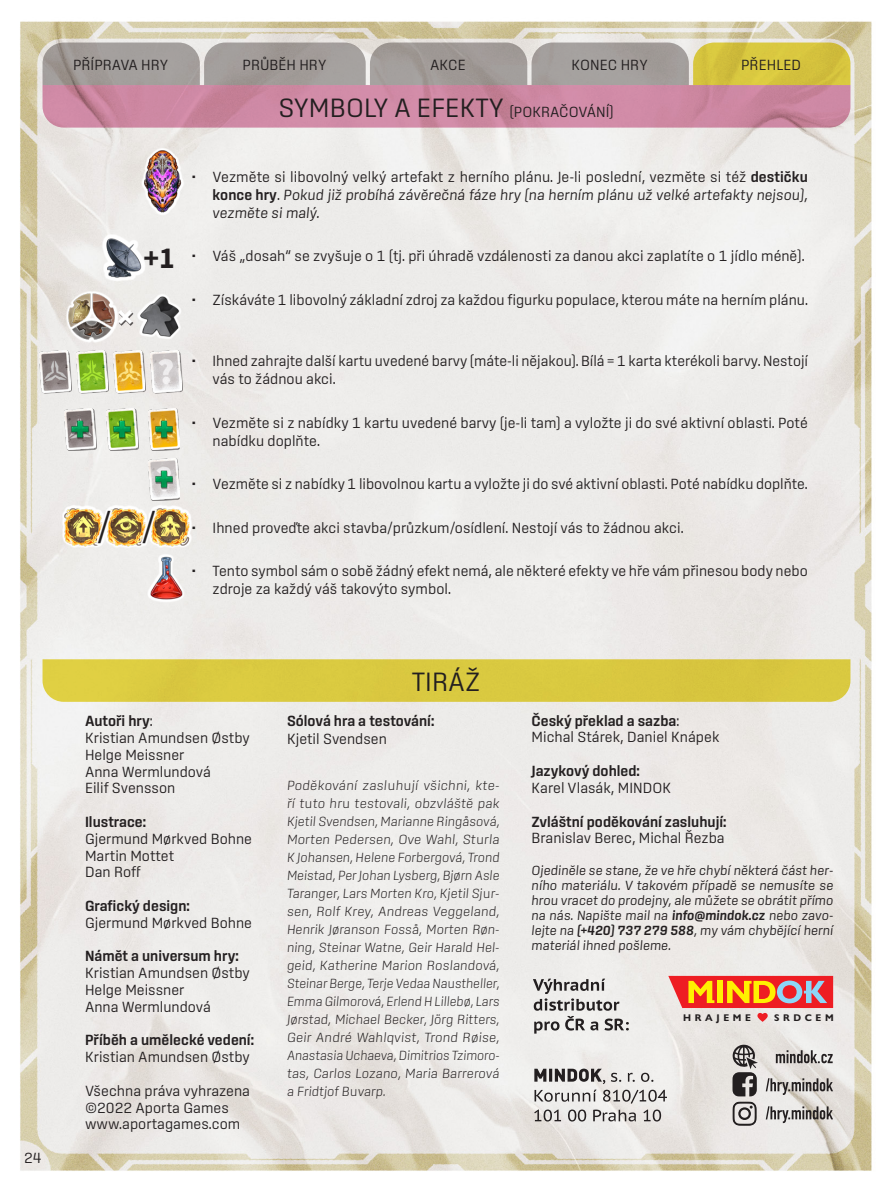
<style>
.page{position:relative;width:893px;height:1191px;background:#fff}
.page>*{position:absolute;margin:0;border:0;box-sizing:border-box;transform-origin:0 0}
.t1{font:300 38.7px "Sinter";color:#231f20}
.t2{font:34.05px "Modesto Poster";color:#fff}
.t3{font:700 29.7px "Source Sans Pro";color:#231f20}
.t4{font:300 27px "Sinter";color:#231f20}
.t5{font:300 15px/16.8px "Sinter";color:#231f20}
.t6{font:italic 300 15px/18px "Sinter";color:#231f20;text-align:justify}
.t7{font:600 15px "Sinter";color:#231f20}
.t8{font:italic 200 13.5px/18px "Sinter";color:#231f20;text-align:justify}
.t9{font:italic 300 13.5px/15px "Sinter";color:#231f20;text-align:justify}
.t10{font:700 9.75px "Gill Sans Nova";letter-spacing:.37em;color:#231f20}
.s1{font-size:15px}
.s2{font-style:normal}
.s3{font-weight:600;font-style:normal}
.s4{font-weight:600}
</style>
<div class="page">
<img style="left:20px;top:21px;width:852px;height:1150px">
<div style="left:43px;top:659px;width:807px;height:43px;background:#dac940"></div>
<svg style="left:43px;top:43px;width:807px;height:85px;background:#be9797"></svg>
<div style="left:65px;top:409px;width:32px;height:42px;background:#231f20;opacity:.5"></div>
<img style="left:65px;top:408px;width:31px;height:42px">
<div style="left:107px;top:409px;width:31px;height:42px;background:#231f20;opacity:.5"></div>
<img style="left:106px;top:408px;width:32px;height:42px">
<div style="left:149px;top:409px;width:31px;height:42px;background:#231f20;opacity:.5"></div>
<img style="left:148px;top:408px;width:31px;height:42px">
<svg style="left:65px;top:290px;width:53px;height:53px"></svg>
<img style="left:67px;top:292px;width:49px;height:49px">
<img style="left:135px;top:292px;width:48px;height:49px">
<div style="left:119px;top:311px;width:15px;height:14px;background:#231f20;opacity:.75"></div>
<div style="left:61px;top:505px;width:45px;height:44px;background:linear-gradient(to right,#efedea,#f2f1f0)"></div>
<img style="left:63px;top:507px;width:40px;height:39px">
<div style="left:104px;top:505px;width:44px;height:44px;background:linear-gradient(to right,#f0efed,#f2f2f0)"></div>
<img style="left:106px;top:507px;width:40px;height:39px">
<svg style="left:148px;top:505px;width:45px;height:44px"></svg>
<img style="left:150px;top:507px;width:40px;height:39px">
<svg style="left:96px;top:509px;width:17px;height:36px"></svg>
<svg style="left:141px;top:509px;width:16px;height:36px"></svg>
<svg style="left:101px;top:233px;width:45px;height:49px"></svg>
<img style="left:101px;top:236px;width:42px;height:42px">
<div style="left:147px;top:553px;width:38px;height:50px;background:#eeedeb"></div>
<img style="left:142px;top:554px;width:48px;height:48px">
<img style="left:138px;top:142px;width:48px;height:77px">
<div style="left:149px;top:459px;width:31px;height:42px;background:#231f20;opacity:.5"></div>
<img style="left:148px;top:458px;width:31px;height:42px">
<div style="left:40px;top:351px;width:32px;height:42px;background:#231f20;opacity:.5"></div>
<img style="left:40px;top:351px;width:31px;height:41px">
<div style="left:77px;top:351px;width:32px;height:42px;background:#231f20;opacity:.5"></div>
<img style="left:77px;top:351px;width:31px;height:41px">
<div style="left:114px;top:351px;width:32px;height:42px;background:#231f20;opacity:.5"></div>
<img style="left:114px;top:351px;width:31px;height:41px">
<div style="left:151px;top:351px;width:32px;height:42px;background:#231f20;opacity:.5"></div>
<img style="left:151px;top:351px;width:31px;height:41px">
<svg style="left:766px;top:1106px;width:67px;height:17px"></svg>
<svg style="left:766px;top:1078px;width:67px;height:17px"></svg>
<svg style="left:776px;top:1050px;width:57px;height:13px"></svg>
<svg style="left:534px;top:1109px;width:127px;height:12px;background:#b6b3b1"></svg>
<svg style="left:534px;top:1068px;width:133px;height:35px;background:#bfbdbc"></svg>
<svg style="left:534px;top:1016px;width:95px;height:17px;background:#b8b6b5"></svg>
<svg style="left:533px;top:978px;width:86px;height:32px;background:#b6b5b3"></svg>
<svg style="left:668px;top:976px;width:165px;height:45px;background:#e88a6a"></svg>
<svg style="left:732px;top:1044px;width:26px;height:81px;background:#918d8c"></svg>
<p class="t5" style="left:24px;top:1149px;width:19px">24</p>
<p class="t5" style="left:73px;top:56px;width:97px">PŘÍPRAVA HRY</p>
<p class="t5" style="left:243px;top:56px;width:85px">PRŮBĚH HRY</p>
<p class="t5" style="left:430px;top:56px;width:37px">AKCE</p>
<p class="t5" style="left:572px;top:56px;width:78px">KONEC HRY</p>
<p class="t5" style="left:741px;top:56px;width:61px">PŘEHLED</p>
<h3 class="t4" style="left:278px;top:92px;width:337px">SYMBOLY A EFEKTY <span class="s1">(POKRAČOVÁNÍ)</span></h3>
<h3 class="t3" style="left:144px;top:238px;width:33px">+1</h3>
<h2 class="t2" style="left:117px;top:299px;width:19px">×</h2>
<h1 class="t1" style="left:97px;top:504px;width:61px">/ /</h1>
<p class="t6" style="left:213px;top:167px;width:597px;text-indent:-21px"><span class="s2">• Vezměte si libovolný velký artefakt z herního plánu. Je-li poslední, vezměte si též</span> <span class="s3">destičku konce hry</span><span class="s2">.</span> Pokud již probíhá závěrečná fáze hry (na herním plánu už velké artefakty nejsou), vezměte si malý.</p>
<p class="t5" style="left:191px;top:247px;width:615px">• Váš „dosah“ se zvyšuje o 1 (tj. při úhradě vzdálenosti za danou akci zaplatíte o 1 jídlo méně).</p>
<p class="t5" style="left:191px;top:291px;width:618px">• Získáváte 1 libovolný základní zdroj za každou figurku populace, kterou máte na herním plánu.</p>
<p class="t5" style="left:213px;top:352px;width:597px;line-height:18px;text-indent:-21px">• Ihned zahrajte další kartu uvedené barvy (máte-li nějakou). Bílá = 1 karta kterékoli barvy. Nestojí vás to žádnou akci.</p>
<p class="t5" style="left:213px;top:413px;width:597px;line-height:18px;text-indent:-21px">• Vezměte si z nabídky 1 kartu uvedené barvy (je-li tam) a vyložte ji do své aktivní oblasti. Poté nabídku doplňte.</p>
<p class="t5" style="left:191px;top:475px;width:618px">• Vezměte si z nabídky 1 libovolnou kartu a vyložte ji do své aktivní oblasti. Poté nabídku doplňte.</p>
<p class="t5" style="left:191px;top:519px;width:494px">• Ihned proveďte akci stavba/průzkum/osídlení. Nestojí vás to žádnou akci.</p>
<p class="t5" style="left:213px;top:562px;width:597px;line-height:18px;text-indent:-21px">• Tento symbol sám o sobě žádný efekt nemá, ale některé efekty ve hře vám přinesou body nebo zdroje za každý váš takovýto symbol.</p>
<h3 class="t4" style="left:412px;top:666px;width:70px">TIRÁŽ</h3>
<p class="t5" style="left:85px;top:712px;width:166px"><span class="s4">Autoři hry</span>:<br>Kristian Amundsen Østby<br>Helge Meissner<br>Anna Wermlundová<br>Eilif Svensson</p>
<p class="t7" style="left:85px;top:813px;width:63px">Ilustrace:</p>
<p class="t5" style="left:85px;top:830px;width:169px">Gjermund Mørkved Bohne<br>Martin Mottet<br>Dan Roff</p>
<p class="t7" style="left:85px;top:897px;width:106px">Grafický design:</p>
<p class="t5" style="left:85px;top:914px;width:169px">Gjermund Mørkved Bohne</p>
<p class="t7" style="left:85px;top:947px;width:155px">Námět a universum hry:</p>
<p class="t5" style="left:85px;top:964px;width:166px">Kristian Amundsen Østby<br>Helge Meissner<br>Anna Wermlundová</p>
<p class="t7" style="left:85px;top:1031px;width:170px">Příběh a umělecké vedení:</p>
<p class="t5" style="left:85px;top:1048px;width:166px">Kristian Amundsen Østby</p>
<p class="t5" style="left:85px;top:1082px;width:166px">Všechna práva vyhrazena ©2022 Aporta Games www.aportagames.com</p>
<p class="t7" style="left:287px;top:712px;width:149px">Sólová hra a testování:</p>
<p class="t5" style="left:287px;top:730px;width:101px">Kjetil Svendsen</p>
<p class="t8" style="left:287px;top:776px;width:214px">Poděkování zasluhují všichni, kte&shy;ří tuto hru testovali, obzvláště pak Kjetil Svendsen, Marianne Ringåsová, Morten Pedersen, Ove Wahl, Sturla K Johansen, Helene Forbergová, Trond Meistad, Per Johan Lysberg, Bjørn Asle Taranger, Lars Morten Kro, Kjetil Sjur&shy;sen, Rolf Krey, Andreas Veggeland, Henrik Jøranson Fosså, Morten Røn&shy;ning, Steinar Watne, Geir Harald Hel&shy;geid, Katherine Marion Roslandová, Steinar Berge, Terje Vedaa Naustheller, Emma Gilmorová, Erlend H Lillebø, Lars Jørstad, Michael Becker, Jörg Ritters, Geir André Wahlqvist, Trond Røise, Anastasia Uchaeva, Dimitrios Tzimoro&shy;tas, Carlos Lozano, Maria Barrerová a Fridtjof Buvarp.</p>
<p class="t5" style="left:531px;top:712px;width:189px"><span class="s4">Český překlad a sazba</span>:<br>Michal Stárek, Daniel Knápek</p>
<p class="t7" style="left:531px;top:762px;width:110px">Jazykový dohled:</p>
<p class="t5" style="left:531px;top:779px;width:141px">Karel Vlasák, MINDOK</p>
<p class="t7" style="left:531px;top:812px;width:196px">Zvláštní poděkování zasluhují:</p>
<p class="t5" style="left:531px;top:829px;width:195px">Branislav Berec, Michal Řezba</p>
<p class="t9" style="left:531px;top:862px;width:303px">Ojediněle se stane, že ve hře chybí některá část her&shy;ního materiálu. V takovém případě se nemusíte se hrou vracet do prodejny, ale můžete se obrátit přímo na nás. Napište mail na <span class="s4">info@mindok.cz</span> nebo zavo&shy;lejte na <span class="s4">(+420) 737 279 588</span>, my vám chybějící herní materiál ihned pošleme.</p>
<p class="t10" style="left:683px;top:1011px;width:69px">HRAJEME</p>
<p class="t10" style="left:774px;top:1011px;width:61px">SRDCEM</p>
</div>
